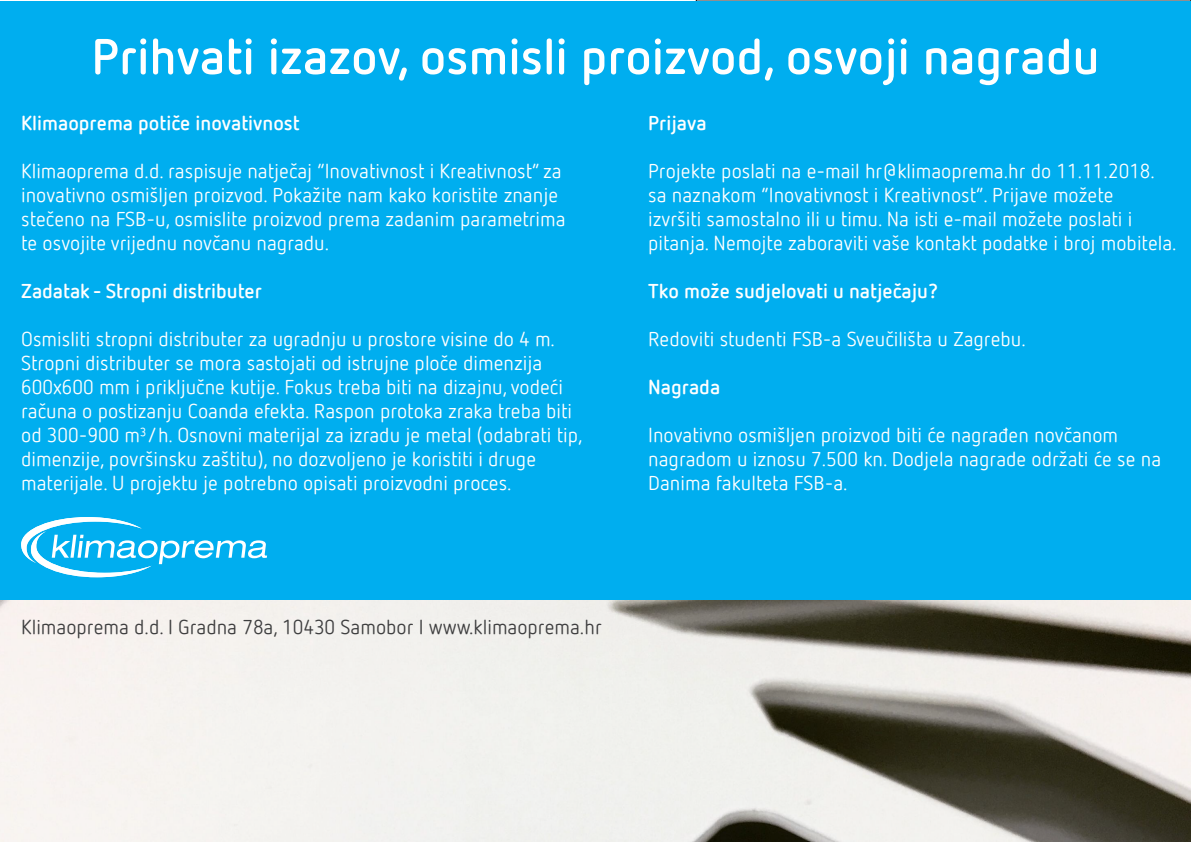
<style>
.page{position:relative;width:1191px;height:842px;background:#fff}
.page>*{position:absolute;margin:0;border:0;box-sizing:border-box;transform-origin:0 0}
.t1{font:700 50px "Netto Comp Pro";color:#fff}
.t2{font:20px/24px "Netto Comp Pro";color:#fff}
.t3{font:700 20px "Netto Comp Pro";color:#fff}
.t4{font:20px "Netto Comp Pro";color:#3e3e3f}
</style>
<div class="page">
<div style="left:0;top:1px;width:1191px;height:841px;background:#00aeef"></div>
<img style="left:0;top:600px;width:1191px;height:242px">
<svg style="left:21px;top:517px;width:246px;height:60px"></svg>
<h1 class="t1" style="left:91px;top:23px;width:1009px">Prihvati izazov, osmisli proizvod, osvoji nagradu</h1>
<p class="t3" style="left:648px;top:110px;width:60px">Prijava</p>
<p class="t2" style="left:648px;top:159px;width:530px">Projekte poslati na e-mail hr@klimaoprema.hr do 11.11.2018. sa naznakom “Inovativnost i Kreativnost”. Prijave možete<br>izvršiti samostalno ili u timu. Na isti e-mail možete poslati i pitanja. Nemojte zaboraviti vaše kontakt podatke i broj mobitela.</p>
<p class="t3" style="left:648px;top:278px;width:291px">Tko može sudjelovati u natječaju?</p>
<p class="t2" style="left:648px;top:327px;width:379px">Redoviti studenti FSB-a Sveučilišta u Zagrebu.</p>
<p class="t3" style="left:648px;top:374px;width:73px">Nagrada</p>
<p class="t2" style="left:648px;top:423px;width:514px">Inovativno osmišljen proizvod biti će nagrađen novčanom nagradom u iznosu 7.500 kn. Dodjela nagrade održati će se na<br>Danima fakulteta FSB-a.</p>
<p class="t3" style="left:21px;top:110px;width:280px">Klimaoprema potiče inovativnost</p>
<p class="t2" style="left:21px;top:159px;width:546px">Klimaoprema d.d. raspisuje natječaj “Inovativnost i Kreativnost” za inovativno osmišljen proizvod. Pokažite nam kako koristite znanje stečeno na FSB-u, osmislite proizvod prema zadanim parametrima te osvojite vrijednu novčanu nagradu.</p>
<p class="t3" style="left:21px;top:278px;width:242px">Zadatak - Stropni distributer</p>
<p class="t2" style="left:21px;top:327px;width:563px">Osmisliti stropni distributer za ugradnju u prostore visine do 4 m.<br>Stropni distributer se mora sastojati od istrujne ploče dimenzija 600x600 mm i priključne kutije. Fokus treba biti na dizajnu, vodeći računa o postizanju Coanda efekta. Raspon protoka zraka treba biti od 300-900 m³/h. Osnovni materijal za izradu je metal (odabrati tip, dimenzije, površinsku zaštitu), no dozvoljeno je koristiti i druge materijale. U projektu je potrebno opisati proizvodni proces.</p>
<p class="t4" style="left:21px;top:614px;width:582px">Klimaoprema d.d. I Gradna 78a, 10430 Samobor I www.klimaoprema.hr</p>
</div>
